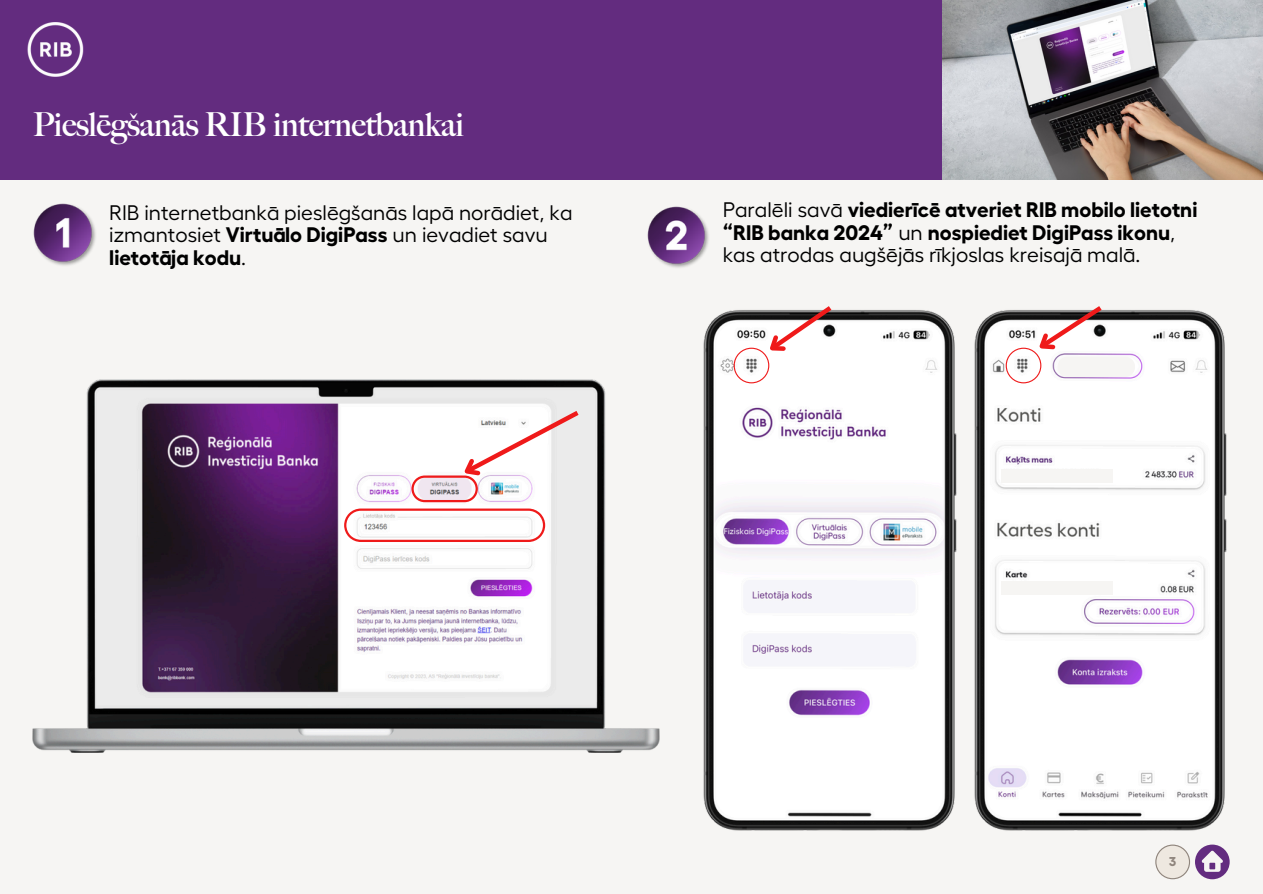
<style>
.page{position:relative;width:1263px;height:894px;background:#fff}
.page>*{position:absolute;margin:0;border:0;box-sizing:border-box;transform-origin:0 0}
.t1{font:700 33px "Big Caslon FB";letter-spacing:-.015em;color:#fff}
.t2{font:700 21px/22.5px "Hellix";color:#000}
.t3{font:21px/22.5px "Hellix";color:#000}
.t4{font:700 12.75px "Hellix";color:#8f857d}
.s1{font-weight:700}
.s2{font-weight:400}
</style>
<div class="page">
<div style="left:0;top:0;width:1263px;height:180px;background:#632c7f"></div>
<img style="left:943px;top:0;width:320px;height:180px">
<div style="left:0;top:180px;width:1263px;height:713px;background:#f6f5f3"></div>
<img style="left:27px;top:22px;width:57px;height:55px">
<img style="left:703px;top:310px;width:254px;height:521px">
<img style="left:974px;top:310px;width:253px;height:521px">
<svg style="left:1155px;top:844px;width:75px;height:35px"></svg>
<img style="left:33px;top:379px;width:626px;height:373px">
<svg style="left:344px;top:508px;width:201px;height:34px"></svg>
<svg style="left:411px;top:406px;width:173px;height:96px"></svg>
<div style="left:1001px;top:469px;width:112px;height:13px;background:#f6f5f3"></div>
<div style="left:1001px;top:581px;width:112px;height:13px;background:#f6f5f3"></div>
<svg style="left:1006px;top:306px;width:129px;height:77px"></svg>
<svg style="left:734px;top:306px;width:102px;height:77px"></svg>
<img style="left:33px;top:204px;width:63px;height:62px">
<img style="left:647px;top:206px;width:62px;height:62px">
<p class="t1" style="left:33px;top:107px;width:433px">Pieslēgšanās RIB internetbankai</p>
<p class="t3" style="left:109px;top:202px;width:465px">RIB internetbankā pieslēgšanās lapā norādiet, ka izmantosiet <span class="s1">Virtuālo DigiPass</span> un ievadiet savu <span class="s1">lietotāja kodu</span>.</p>
<h1 class="t2" style="left:723px;top:199px;width:476px"><span class="s2">Paralēli savā</span> viedierīcē atveriet RIB mobilo lietotni “RIB banka 2024” <span class="s2">un</span> nospiediet DigiPass ikonu<span class="s2">, kas atrodas augšējās rīkjoslas kreisajā malā.</span></h1>
<p class="t4" style="left:1169px;top:855px;width:9px">3</p>
</div>
